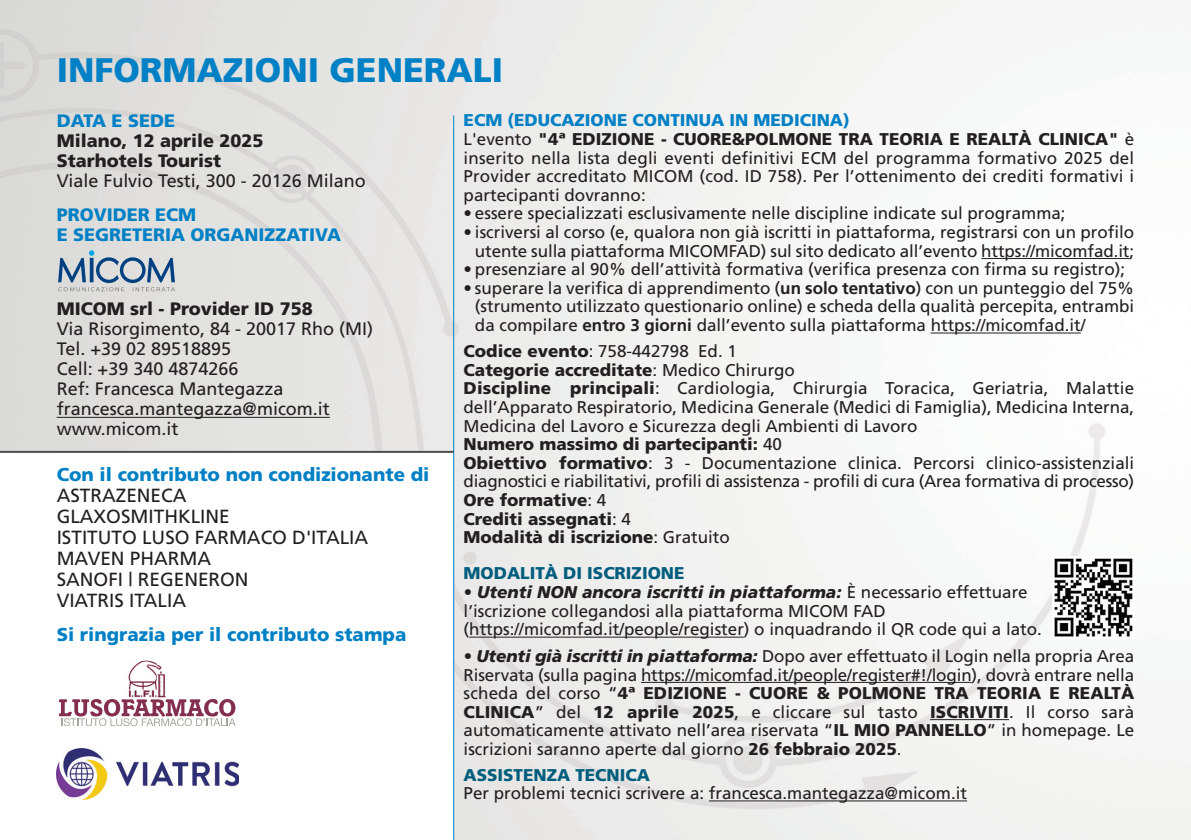
<style>
.page{position:relative;width:1191px;height:840px;background:#fff}
.page>*{position:absolute;margin:0;border:0;box-sizing:border-box;transform-origin:0 0}
.t1{font:900 34px "Frutiger";color:#0080c5}
.t2{font:19px/21px "Frutiger";color:#231f20}
.t3{font:900 18.6px "Frutiger";color:#0080c5}
.t4{font:18px/20px "Frutiger";color:#231f20}
.t5{font:900 18px/20px "Frutiger";color:#231f20}
.t6{font:900 18px/20px "Frutiger";color:#0080c5}
.t7{font:17px/18.6px "Frutiger";color:#231f20}
.t8{font:900 17px "Frutiger";color:#005d7d}
.s1{font-weight:900;color:#0080c5}
.s2{font-weight:900}
.s3{font-weight:700}
.s4{font-weight:900;font-style:italic}
</style>
<div class="page">
<img style="left:0;top:0;width:1191px;height:839px">
<div style="left:0;top:451px;width:454px;height:388px;background:#fff"></div>
<hr style="left:57px;top:416px;width:273px;height:1px;background:#231f20">
<hr style="left:981px;top:258px;width:148px;height:1px;background:#231f20">
<hr style="left:930px;top:332px;width:150px;height:1px;background:#231f20">
<hr style="left:469px;top:636px;width:275px;height:1px;background:#231f20">
<hr style="left:641px;top:681px;width:330px;height:1px;background:#231f20">
<hr style="left:930px;top:718px;width:79px;height:1px;background:#231f20">
<hr style="left:709px;top:800px;width:258px;height:1px;background:#231f20">
<hr style="left:453px;top:115px;width:1px;height:724px;background:#0080c5">
<svg style="left:58px;top:250px;width:117px;height:41px;background:#a8b7c5"></svg>
<hr style="left:0;top:450px;width:454px;height:2px;background:#514d4c">
<img style="left:57px;top:748px;width:182px;height:50px">
<svg style="left:59px;top:699px;width:177px;height:26px"></svg>
<img style="left:128px;top:660px;width:38px;height:38px">
<img style="left:1052px;top:556px;width:82px;height:81px">
<h1 class="t1" style="left:57px;top:57px;width:448px">INFORMAZIONI GENERALI</h1>
<p class="t6" style="left:57px;top:112px;width:120px">DATA E SEDE</p>
<p class="t5" style="left:57px;top:132px;width:208px">Milano, 12 aprile 2025<br>Starhotels Tourist</p>
<p class="t4" style="left:57px;top:172px;width:310px">Viale Fulvio Testi, 300 - 20126 Milano</p>
<p class="t6" style="left:57px;top:206px;width:286px">PROVIDER ECM<br>E SEGRETERIA ORGANIZZATIVA</p>
<p class="t5" style="left:57px;top:300px;width:257px">MICOM srl - Provider ID 758</p>
<p class="t4" style="left:57px;top:320px;width:318px">Via Risorgimento, 84 - 20017 Rho (MI)<br>Tel. +39 02 89518895<br>Cell: +39 340 4874266<br>Ref: Francesca Mantegazza francesca.mantegazza@micom.it www.micom.it</p>
<p class="t3" style="left:57px;top:466px;width:374px">Con il contributo non condizionante di</p>
<p class="t2" style="left:57px;top:485px;width:313px">ASTRAZENECA<br>GLAXOSMITHKLINE<br>ISTITUTO LUSO FARMACO D'ITALIA<br>MAVEN PHARMA<br>SANOFI | REGENERON<br>VIATRIS ITALIA</p>
<p class="t3" style="left:57px;top:626px;width:351px">Si ringrazia per il contributo stampa</p>
<p class="t7" style="left:463px;top:112px;width:672px"><span class="s1">ECM (EDUCAZIONE CONTINUA IN MEDICINA)<br></span>L'evento <span class="s2">"4ª EDIZIONE - CUORE&amp;POLMONE TRA TEORIA E REALTÀ CLINICA"</span> è inserito nella lista degli eventi definitivi ECM del programma formativo 2025 del Provider accreditato MICOM (cod. ID 758). Per l’ottenimento dei crediti formativi i partecipanti dovranno:</p>
<p class="t7" style="left:463px;top:205px;width:603px">• essere specializzati esclusivamente nelle discipline indicate sul programma;</p>
<p class="t7" style="left:463px;top:224px;width:672px;text-align:right">• iscriversi al corso (e, qualora non già iscritti in piattaforma, registrarsi con un profilo utente sulla piattaforma MICOMFAD) sul sito dedicato all’evento https://micomfad.it;</p>
<p class="t7" style="left:463px;top:261px;width:663px">• presenziare al 90% dell’attività formativa (verifica presenza con firma su registro);</p>
<p class="t7" style="left:475px;top:280px;width:661px;text-align:justify;text-indent:-11px">• superare la verifica di apprendimento (<span class="s3">un solo tentativo</span>) con un punteggio del 75% (strumento utilizzato questionario online) e scheda della qualità percepita, entrambi da compilare <span class="s3">entro 3 giorni</span> dall’evento sulla piattaforma https://micomfad.it/</p>
<p class="t7" style="left:463px;top:343px;width:672px"><span class="s2">Codice evento</span>: 758-442798 Ed. 1<br><span class="s2">Categorie accreditate</span>: Medico Chirurgo<br><span class="s2">Discipline principali</span>: Cardiologia, Chirurgia Toracica, Geriatria, Malattie dell’Apparato Respiratorio, Medicina Generale (Medici di Famiglia), Medicina Interna, Medicina del Lavoro e Sicurezza degli Ambienti di Lavoro<br><span class="s2">Numero massimo di partecipanti:</span> 40<br><span class="s2">Obiettivo formativo</span>: 3 - Documentazione clinica. Percorsi clinico-assistenziali diagnostici e riabilitativi, profili di assistenza - profili di cura (Area formativa di processo)<br><span class="s2">Ore formative</span>: 4<br><span class="s2">Crediti assegnati</span>: 4<br><span class="s2">Modalità di iscrizione</span>: Gratuito</p>
<p class="t8" style="left:463px;top:566px;width:222px">MODALITÀ DI ISCRIZIONE</p>
<p class="t7" style="left:463px;top:583px;width:580px"><span class="s4">• Utenti NON ancora iscritti in piattaforma:</span> È necessario effettuare l’iscrizione collegandosi alla piattaforma MICOM FAD (https://micomfad.it/people/register) o inquadrando il QR code qui a lato.</p>
<p class="t7" style="left:463px;top:647px;width:672px;text-align:justify"><span class="s4">• Utenti già iscritti in piattaforma:</span> Dopo aver effettuato il Login nella propria Area Riservata (sulla pagina https://micomfad.it/people/register#!/login), dovrà entrare nella scheda del corso “<span class="s2">4ª EDIZIONE - CUORE &amp; POLMONE TRA TEORIA E REALTÀ CLINICA</span>” del <span class="s2">12 aprile 2025</span>, e cliccare sul tasto <span class="s2">ISCRIVITI</span>. Il corso sarà automaticamente attivato nell’area riservata “<span class="s2">IL MIO PANNELLO</span>” in homepage. Le iscrizioni saranno aperte dal giorno <span class="s2">26 febbraio 2025</span>.</p>
<p class="t8" style="left:463px;top:767px;width:188px">ASSISTENZA TECNICA</p>
<p class="t7" style="left:463px;top:784px;width:505px">Per problemi tecnici scrivere a: francesca.mantegazza@micom.it</p>
</div>
